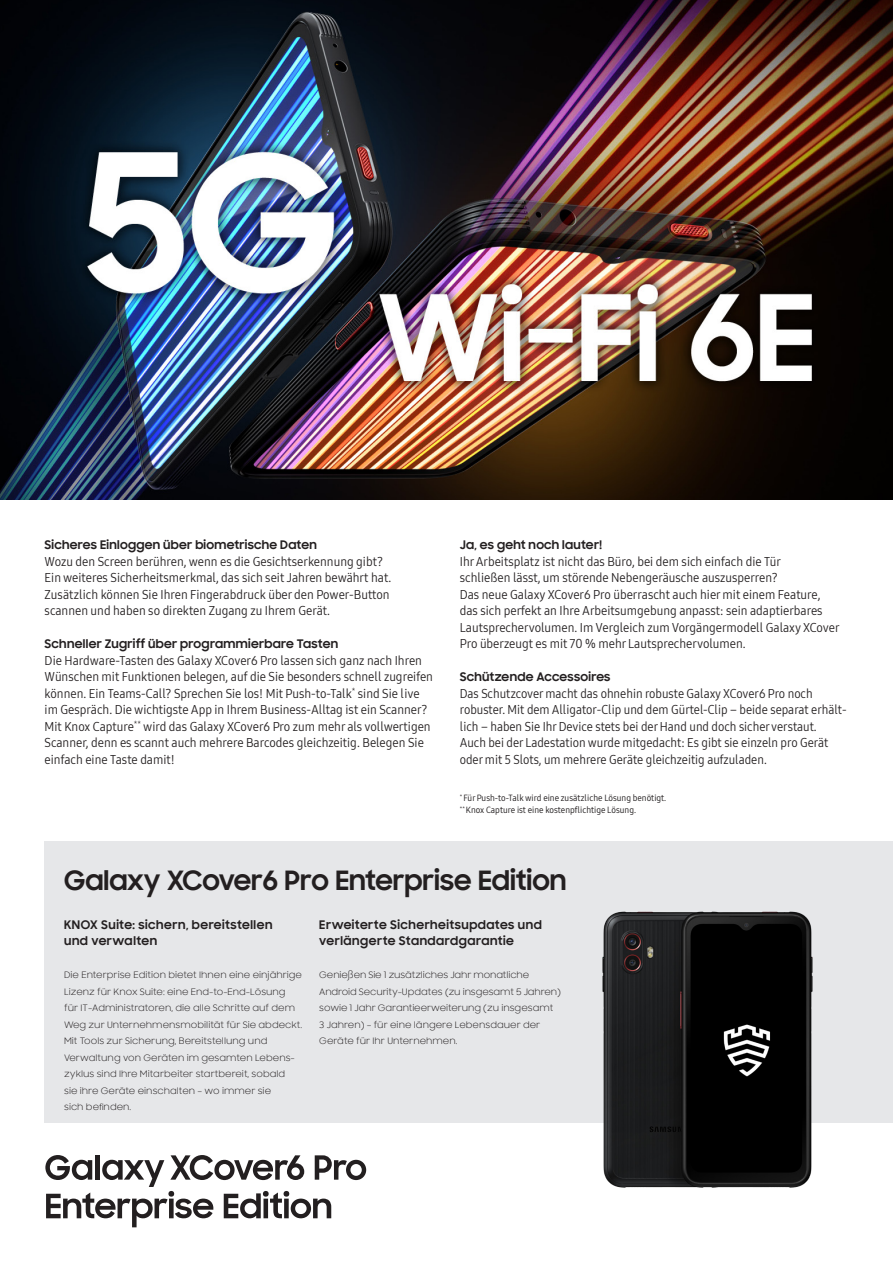
<style>
.page{position:relative;width:893px;height:1263px;background:#fff}
.page>*{position:absolute;margin:0;border:0;box-sizing:border-box;transform-origin:0 0}
.t1{font:700 27px "Samsung Sharp Sans";color:#231f20}
.t2{font:12.75px/16.5px "Samsung One 400 C";color:#231f20}
.t3{font:700 12px/16.5px "Samsung Sharp Sans";letter-spacing:.025em;color:#231f20}
.t4{font:9px/16.5px "Samsung Sharp Sans";color:#231f20}
.t5{font:9px "Samsung One 450 C";color:#231f20}
</style>
<div class="page">
<svg style="left:45px;top:1155px;width:321px;height:72px"></svg>
<div style="left:45px;top:841px;width:848px;height:281px;background:#e6e7e9"></div>
<img style="left:594px;top:911px;width:227px;height:277px">
<img style="left:0;top:0;width:893px;height:500px">
<p class="t3" style="left:45px;top:536px;width:274px">Sicheres Einloggen über biometrische Daten</p>
<p class="t2" style="left:45px;top:553px;width:348px">Wozu den Screen berühren, wenn es die Gesichtserkennung gibt?<br>Ein weiteres Sicherheitsmerkmal, das sich seit Jahren bewährt hat.<br>Zusätzlich können Sie Ihren Fingerabdruck über den Power-Button scannen und haben so direkten Zugang zu Ihrem Gerät.</p>
<p class="t3" style="left:45px;top:635px;width:295px">Schneller Zugriff über programmierbare Tasten</p>
<p class="t2" style="left:45px;top:652px;width:390px">Die Hardware-Tasten des Galaxy XCover6 Pro lassen sich ganz nach Ihren Wünschen mit Funktionen belegen, auf die Sie besonders schnell zugreifen können. Ein Teams-Call? Sprechen Sie los! Mit Push-to-Talk<sup>*</sup> sind Sie live im Gespräch. Die wichtigste App in Ihrem Business-Alltag ist ein Scanner?<br>Mit Knox Capture<sup>**</sup> wird das Galaxy XCover6 Pro zum mehr als vollwertigen Scanner, denn es scannt auch mehrere Barcodes gleichzeitig. Belegen Sie einfach eine Taste damit!</p>
<p class="t3" style="left:460px;top:536px;width:144px">Ja, es geht noch lauter!</p>
<p class="t2" style="left:460px;top:553px;width:381px">Ihr Arbeitsplatz ist nicht das Büro, bei dem sich einfach die Tür<br>schließen lässt, um störende Nebengeräusche auszusperren?<br>Das neue Galaxy XCover6 Pro überrascht auch hier mit einem Feature, das sich perfekt an Ihre Arbeitsumgebung anpasst: sein adaptierbares Lautsprechervolumen. Im Vergleich zum Vorgängermodell Galaxy XCover Pro überzeugt es mit 70 % mehr Lautsprechervolumen.</p>
<p class="t3" style="left:460px;top:668px;width:152px">Schützende Accessoires</p>
<p class="t2" style="left:460px;top:685px;width:388px">Das Schutzcover macht das ohnehin robuste Galaxy XCover6 Pro noch robuster. Mit dem Alligator-Clip und dem Gürtel-Clip – beide separat erhält&shy;lich – haben Sie Ihr Device stets bei der Hand und doch sicher verstaut.<br>Auch bei der Ladestation wurde mitgedacht: Es gibt sie einzeln pro Gerät oder mit 5 Slots, um mehrere Geräte gleichzeitig aufzuladen.</p>
<p class="t5" style="left:460px;top:792px;width:208px"><sup>*</sup> Für Push-to-Talk wird eine zusätzliche Lösung benötigt.</p>
<p class="t5" style="left:460px;top:804px;width:178px"><sup>**</sup> Knox Capture ist eine kostenpflichtige Lösung.</p>
<p class="t1" style="left:64px;top:860px;width:504px">Galaxy XCover6 Pro Enterprise Edition</p>
<p class="t3" style="left:64px;top:915px;width:210px">KNOX Suite: sichern, bereitstellen und verwalten</p>
<p class="t4" style="left:64px;top:966px;width:240px">Die Enterprise Edition bietet Ihnen eine einjährige Lizenz für Knox Suite: eine End-to-End-Lösung<br>für IT-Administratoren, die alle Schritte auf dem Weg zur Unternehmensmobilität für Sie abdeckt.<br>Mit Tools zur Sicherung, Bereitstellung und Verwaltung von Geräten im gesamten Lebens&shy;zyklus sind Ihre Mitarbeiter startbereit, sobald<br>sie ihre Geräte einschalten – wo immer sie<br>sich befinden.</p>
<p class="t3" style="left:319px;top:915px;width:224px">Erweiterte Sicherheitsupdates und verlängerte Standardgarantie</p>
<p class="t4" style="left:319px;top:966px;width:243px">Genießen Sie 1 zusätzliches Jahr monatliche Android Security-Updates (zu insgesamt 5 Jahren) sowie 1 Jahr Garantieerweiterung (zu insgesamt<br>3 Jahren) – für eine längere Lebensdauer der Geräte für Ihr Unternehmen.</p>
</div>
